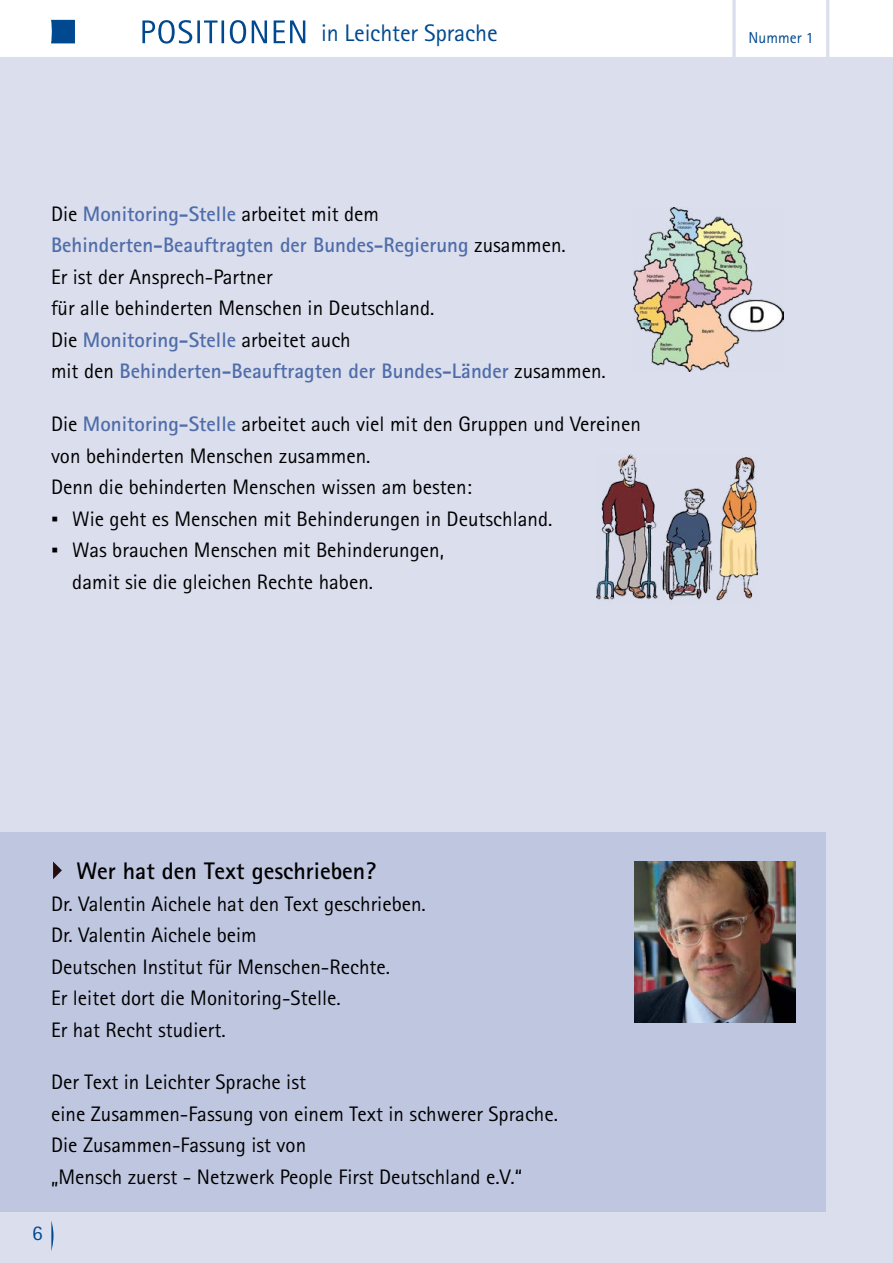
<style>
.page{position:relative;width:893px;height:1263px;background:#fff}
.page>*{position:absolute;margin:0;border:0;box-sizing:border-box;transform-origin:0 0}
.t1{font:86.7px "Rotis Sans Serif Std";color:#dbdeed;scale:.55 1}
.t2{font:700 24px "Rotis Sans Serif Std";color:#000}
.t3{font:24px "Rotis Sans Serif Std";letter-spacing:-.005em;color:#004990}
.t4{font:21px/31.5px "Rotis Sans Serif Std";color:#000}
.t5{font:700 21px "Rotis Sans Serif Std";color:#4f6da9}
.t6{font:21px "Rotis Sans Serif Std";color:#004990}
.t7{font:15.75px "Rotis Sans Serif Std";color:#004990}
.s1{font-weight:700;color:#4f6da9}
.s2{font-weight:400;color:#000}
.s3{font-family:"Arial"}
</style>
<div class="page">
<div style="left:0;top:58px;width:893px;height:1205px;background:#dbdeed"></div>
<svg style="left:51px;top:1221px;width:3px;height:30px"></svg>
<svg style="left:51px;top:20px;width:24px;height:23px"></svg>
<svg style="left:142px;top:20px;width:163px;height:24px"></svg>
<div style="left:0;top:832px;width:825px;height:380px;background:#bfc6e0"></div>
<img style="left:597px;top:454px;width:161px;height:147px">
<img style="left:634px;top:207px;width:150px;height:164px">
<img style="left:634px;top:862px;width:162px;height:160px">
<svg style="left:53px;top:861px;width:9px;height:18px"></svg>
<p class="t3" style="left:321px;top:19px;width:178px">in Leichter Sprache</p>
<p class="t4" style="left:51px;top:198px;width:330px">Die <span class="s1">Monitoring-Stelle</span> arbeitet mit dem</p>
<p class="t5" style="left:51px;top:232px;width:516px">Behinderten-Beauftragten der Bundes-Regierung <span class="s2">zusammen.</span></p>
<p class="t4" style="left:51px;top:261px;width:223px">Er ist der Ansprech-Partner</p>
<p class="t4" style="left:51px;top:293px;width:385px">für alle behinderten Menschen in Deutschland.</p>
<p class="t5" style="left:51px;top:327px;width:301px"><span class="s2">Die</span> Monitoring-Stelle <span class="s2">arbeitet auch</span></p>
<p class="t5" style="left:51px;top:358px;width:556px"><span class="s2">mit den</span> Behinderten-Beauftragten der Bundes-Länder <span class="s2">zusammen.</span></p>
<p class="t4" style="left:51px;top:408px;width:591px">Die <span class="s1">Monitoring-Stelle</span> arbeitet auch viel mit den Gruppen und Vereinen</p>
<p class="t4" style="left:51px;top:440px;width:321px">von behinderten Menschen zusammen.</p>
<p class="t4" style="left:51px;top:471px;width:422px">Denn die behinderten Menschen wissen am besten:</p>
<p class="t4" style="left:51px;top:503px;width:503px"><span class="s3">▪</span> Wie geht es Menschen mit Behinderungen in Deutschland.</p>
<p class="t4" style="left:72px;top:534px;width:373px;text-indent:-21px"><span class="s3">▪</span> Was brauchen Menschen mit Behinderungen, damit sie die gleichen Rechte haben.</p>
<h1 class="t1" style="left:728px;top:-33px;width:24px">|</h1>
<p class="t7" style="left:749px;top:28px;width:67px">Nummer 1</p>
<h1 class="t1" style="left:822px;top:-33px;width:24px">|</h1>
<h3 class="t2" style="left:77px;top:856px;width:301px">Wer hat den Text geschrieben?</h3>
<p class="t4" style="left:51px;top:888px;width:376px">Dr. Valentin Aichele hat den Text geschrieben.</p>
<p class="t4" style="left:51px;top:919px;width:207px">Dr. Valentin Aichele beim</p>
<p class="t4" style="left:51px;top:951px;width:340px">Deutschen Institut für Menschen-Rechte.</p>
<p class="t4" style="left:51px;top:982px;width:291px">Er leitet dort die Monitoring-Stelle.</p>
<p class="t4" style="left:51px;top:1014px;width:176px">Er hat Recht studiert.</p>
<p class="t4" style="left:51px;top:1066px;width:256px">Der Text in Leichter Sprache ist</p>
<p class="t4" style="left:51px;top:1098px;width:508px">eine Zusammen-Fassung von einem Text in schwerer Sprache.</p>
<p class="t4" style="left:51px;top:1129px;width:257px">Die Zusammen-Fassung ist von</p>
<p class="t4" style="left:51px;top:1161px;width:473px">„Mensch zuerst - Netzwerk People First Deutschland e.V.“</p>
<p class="t6" style="left:32px;top:1220px;width:12px">6</p>
</div>
